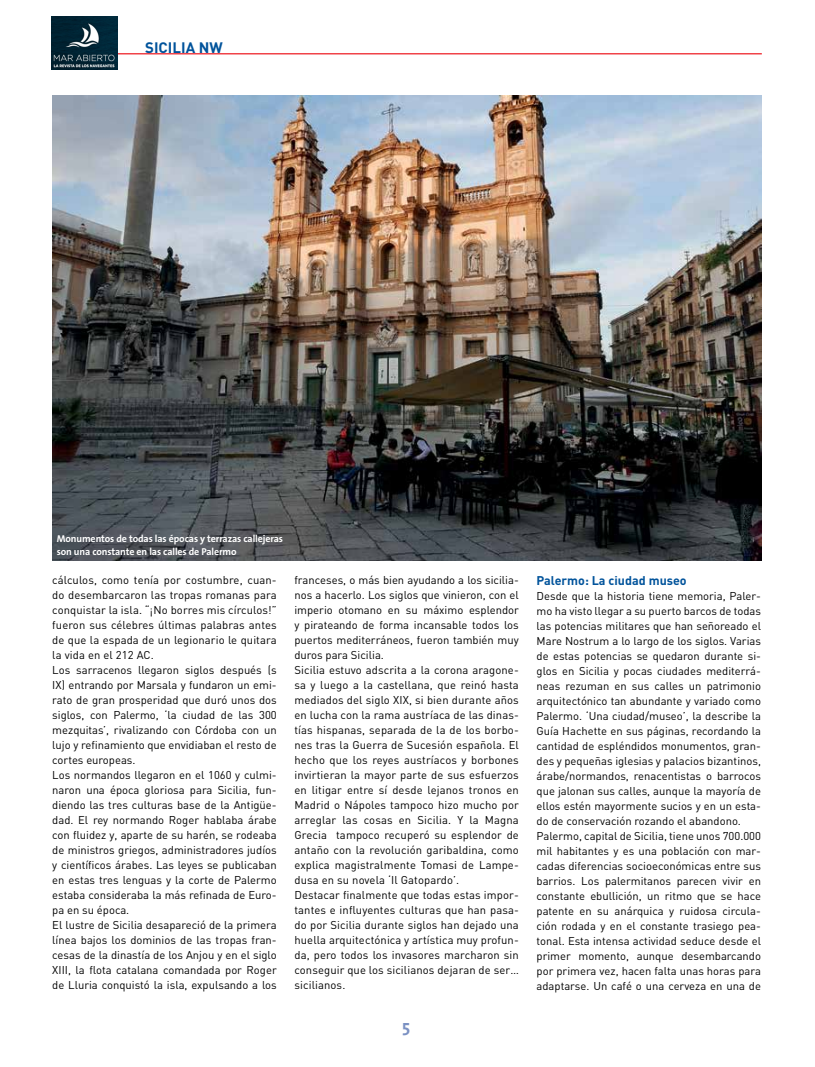
<style>
.page{position:relative;width:815px;height:1067px;background:#fff}
.page>*{position:absolute;margin:0;border:0;box-sizing:border-box;transform-origin:0 0}
.t1{font:700 17.5px "The Sans";color:#7b91c3}
.t2{font:700 15px "DIN";color:#00539b}
.t3{font:700 12.5px "DIN";color:#00539b}
.t4{font:11.25px/15px "DIN";color:#000}
.t5{font:700 10px/12.5px "The Sans";letter-spacing:-.01em;color:#fff}
</style>
<div class="page">
<hr style="left:99px;top:53px;width:663px;height:1px;background:#ed1e25">
<img style="left:52px;top:96px;width:709px;height:464px">
<img style="left:52px;top:16px;width:65px;height:53px">
<h2 class="t2" style="left:145px;top:38px;width:79px">Sicilia NW</h2>
<p class="t5" style="left:57px;top:532px;width:228px">Monumentos de todas las épocas y terrazas callejeras son una constante en las calles de Palermo</p>
<p class="t4" style="left:52px;top:572px;width:226px">cálculos, como tenía por costumbre, cuan&shy;do desembarcaron las tropas romanas para conquistar la isla. “¡No borres mis círculos!” fueron sus célebres últimas palabras antes de que la espada de un legionario le quitara la vida en el 212 AC.<br>Los sarracenos llegaron siglos después (s IX) entrando por Marsala y fundaron un emi&shy;rato de gran prosperidad que duró unos dos siglos, con Palermo, ‘la ciudad de las 300 mezquitas’, rivalizando con Córdoba con un lujo y refinamiento que envidiaban el resto de cortes europeas.<br>Los normandos llegaron en el 1060 y culmi&shy;naron una época gloriosa para Sicilia, fun&shy;diendo las tres culturas base de la Antigüe&shy;dad. El rey normando Roger hablaba árabe con fluidez y, aparte de su harén, se rodeaba de ministros griegos, administradores judíos y científicos árabes. Las leyes se publicaban en estas tres lenguas y la corte de Palermo estaba consideraba la más refinada de Euro&shy;pa en su época.<br>El lustre de Sicilia desapareció de la primera línea bajos los dominios de las tropas fran&shy;cesas de la dinastía de los Anjou y en el siglo XIII, la flota catalana comandada por Roger de Lluria conquistó la isla, expulsando a los</p>
<p class="t4" style="left:294px;top:572px;width:226px">franceses, o más bien ayudando a los sicilia&shy;nos a hacerlo. Los siglos que vinieron, con el imperio otomano en su máximo esplendor y pirateando de forma incansable todos los puertos mediterráneos, fueron también muy duros para Sicilia.<br>Sicilia estuvo adscrita a la corona aragone&shy;sa y luego a la castellana, que reinó hasta mediados del siglo XIX, si bien durante años en lucha con la rama austríaca de las dinas&shy;tías hispanas, separada de la de los borbo&shy;nes tras la Guerra de Sucesión española. El hecho que los reyes austríacos y borbones invirtieran la mayor parte de sus esfuerzos en litigar entre sí desde lejanos tronos en Madrid o Nápoles tampoco hizo mucho por arreglar las cosas en Sicilia. Y la Magna Grecia tampoco recuperó su esplendor de antaño con la revolución garibaldina, como explica magistralmente Tomasi de Lampe&shy;dusa en su novela ‘Il Gatopardo’.<br>Destacar finalmente que todas estas impor&shy;tantes e influyentes culturas que han pasa&shy;do por Sicilia durante siglos han dejado una huella arquitectónica y artística muy profun&shy;da, pero todos los invasores marcharon sin conseguir que los sicilianos dejaran de ser… sicilianos.</p>
<p class="t3" style="left:537px;top:572px;width:152px">Palermo: La ciudad museo</p>
<p class="t4" style="left:537px;top:588px;width:226px">Desde que la historia tiene memoria, Paler&shy;mo ha visto llegar a su puerto barcos de todas las potencias militares que han señoreado el Mare Nostrum a lo largo de los siglos. Varias de estas potencias se quedaron durante si&shy;glos en Sicilia y pocas ciudades mediterrá&shy;neas rezuman en sus calles un patrimonio arquitectónico tan abundante y variado como Palermo. ‘Una ciudad/museo’, la describe la Guía Hachette en sus páginas, recordando la cantidad de espléndidos monumentos, gran&shy;des y pequeñas iglesias y palacios bizantinos, árabe/normandos, renacentistas o barrocos que jalonan sus calles, aunque la mayoría de ellos estén mayormente sucios y en un esta&shy;do de conservación rozando el abandono.<br>Palermo, capital de Sicilia, tiene unos 700.000 mil habitantes y es una población con mar&shy;cadas diferencias socioeconómicas entre sus barrios. Los palermitanos parecen vivir en constante ebullición, un ritmo que se hace patente en su anárquica y ruidosa circula&shy;ción rodada y en el constante trasiego pea&shy;tonal. Esta intensa actividad seduce desde el primer momento, aunque desembarcando por primera vez, hacen falta unas horas para adaptarse. Un café o una cerveza en una de</p>
<h1 class="t1" style="left:402px;top:1011px;width:10px">5</h1>
</div>
